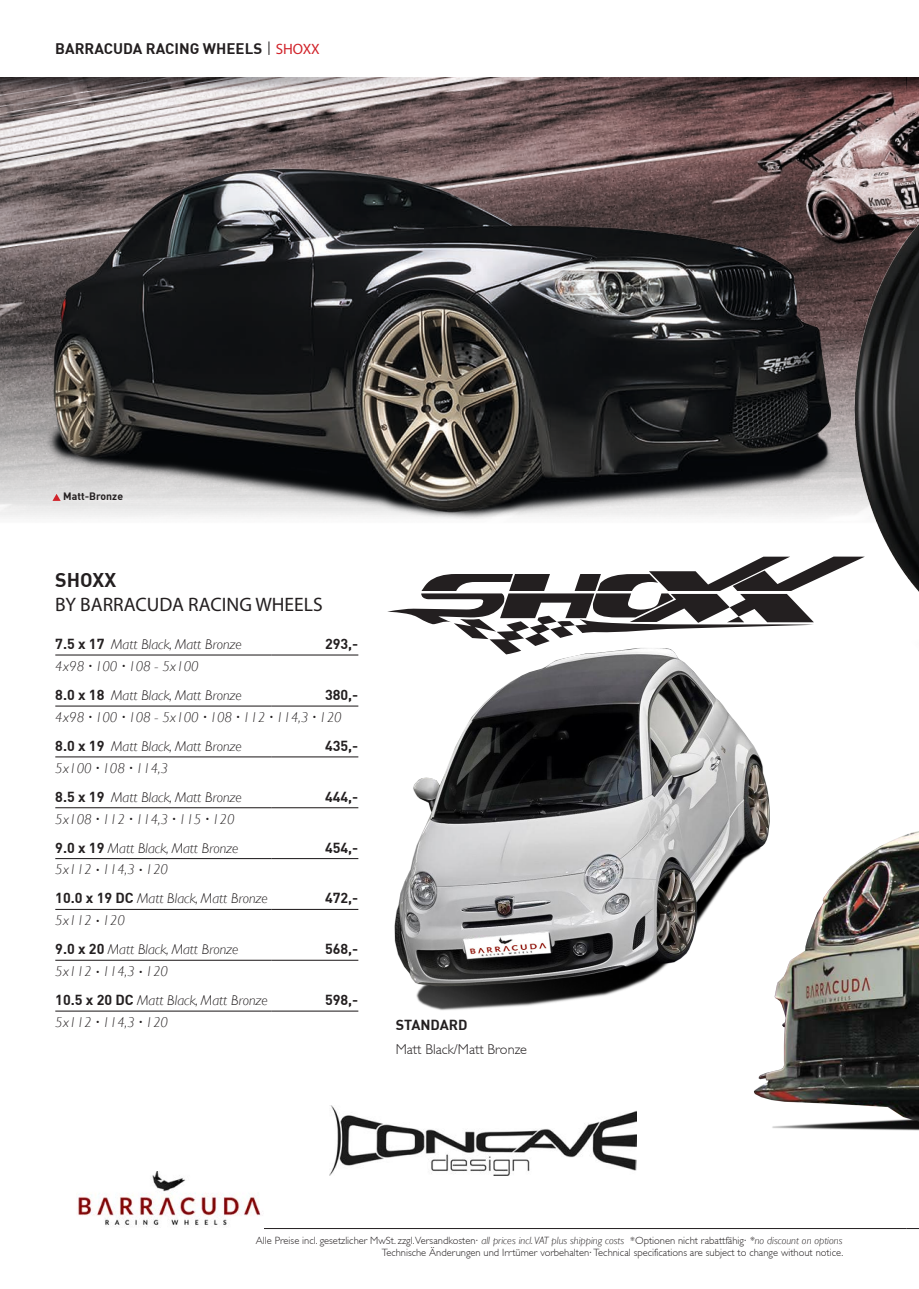
<style>
.page{position:relative;width:919px;height:1289px;background:#fff}
.page>*{position:absolute;margin:0;border:0;box-sizing:border-box;transform-origin:0 0}
.t1{font:19.5px/23.4px "Myriad Pro";color:#231f20}
.t2{font:700 15px "DIN";color:#231f20}
.t3{font:italic 300 14.25px "Gill Sans";color:#231f20}
.t4{font:700 14.25px "DIN";color:#231f20}
.t5{font:300 14.25px "Gill Sans";color:#231f20}
.t6{font:300 10.5px/12px "Gill Sans";color:#231f20;text-align:right}
.t7{font:700 10.5px "DIN";color:#231f20}
.s1{font-family:"Myriad Pro";font-weight:400;color:#d1232a}
.s2{font-family:"DIN";font-weight:700}
.s3{font-family:"DIN";font-weight:700;font-style:normal}
.s4{font-size:9px}
.s5{font-style:italic}
</style>
<div class="page">
<img style="left:0;top:77px;width:918px;height:52px">
<img style="left:254px;top:654px;width:448px;height:358px">
<hr style="left:55px;top:654px;width:216px;height:1px;background:#231f20">
<hr style="left:271px;top:654px;width:87px;height:1px;background:#231f20">
<img style="left:702px;top:681px;width:216px;height:450px">
<hr style="left:55px;top:705px;width:216px;height:1px;background:#231f20">
<hr style="left:271px;top:705px;width:87px;height:1px;background:#231f20">
<hr style="left:55px;top:756px;width:216px;height:1px;background:#231f20">
<hr style="left:271px;top:756px;width:87px;height:1px;background:#231f20">
<hr style="left:55px;top:807px;width:216px;height:1px;background:#231f20">
<hr style="left:271px;top:807px;width:87px;height:1px;background:#231f20">
<hr style="left:55px;top:858px;width:216px;height:1px;background:#231f20">
<hr style="left:271px;top:858px;width:87px;height:1px;background:#231f20">
<hr style="left:55px;top:908px;width:216px;height:1px;background:#231f20">
<hr style="left:271px;top:908px;width:87px;height:1px;background:#231f20">
<hr style="left:55px;top:959px;width:216px;height:1px;background:#231f20">
<hr style="left:271px;top:959px;width:87px;height:1px;background:#231f20">
<hr style="left:55px;top:1010px;width:216px;height:1px;background:#231f20">
<hr style="left:271px;top:1010px;width:87px;height:1px;background:#231f20">
<svg style="left:387px;top:556px;width:444px;height:98px"></svg>
<img style="left:831px;top:129px;width:87px;height:556px">
<svg style="left:906px;top:1228px;width:12px;height:1px"></svg>
<hr style="left:207px;top:1228px;width:699px;height:1px;background:#231f20">
<img style="left:0;top:121px;width:878px;height:415px">
<img style="left:330px;top:1105px;width:306px;height:70px">
<img style="left:0;top:77px;width:432px;height:17px">
<img style="left:495px;top:77px;width:423px;height:17px">
<svg style="left:268px;top:41px;width:1px;height:14px"></svg>
<img style="left:77px;top:1171px;width:186px;height:58px">
<p class="t2" style="left:55px;top:38px;width:266px">BARRACUDA RACING WHEELS <span class="s1">SHOXX</span></p>
<p class="t7" style="left:63px;top:489px;width:61px">Matt-Bronze</p>
<p class="t1" style="left:55px;top:568px;width:269px"><span class="s2">SHOXX<br></span>BY BARRACUDA RACING WHEELS</p>
<p class="t3" style="left:55px;top:636px;width:188px"><span class="s3">7.5 x 17</span> Matt Black, Matt Bronze</p>
<p class="t4" style="left:325px;top:634px;width:35px">293,-</p>
<p class="t3" style="left:55px;top:657px;width:145px">4x98 <span class="s4">•</span> 100 <span class="s4">•</span> 108 - 5x100</p>
<p class="t3" style="left:55px;top:687px;width:188px"><span class="s3">8.0 x 18</span> Matt Black, Matt Bronze</p>
<p class="t4" style="left:325px;top:685px;width:35px">380,-</p>
<p class="t3" style="left:55px;top:708px;width:288px">4x98 <span class="s4">•</span> 100 <span class="s4">•</span> 108 - 5x100 <span class="s4">•</span> 108 <span class="s4">•</span> 112 <span class="s4">•</span> 114,3 <span class="s4">•</span> 120</p>
<p class="t3" style="left:55px;top:737px;width:188px"><span class="s3">8.0 x 19</span> Matt Black, Matt Bronze</p>
<p class="t4" style="left:325px;top:736px;width:35px">435,-</p>
<p class="t3" style="left:55px;top:759px;width:114px">5x100 <span class="s4">•</span> 108 <span class="s4">•</span> 114,3</p>
<p class="t3" style="left:55px;top:788px;width:188px"><span class="s3">8.5 x 19</span> Matt Black, Matt Bronze</p>
<p class="t4" style="left:325px;top:787px;width:35px">444,-</p>
<p class="t3" style="left:55px;top:810px;width:181px">5x108 <span class="s4">•</span> 112 <span class="s4">•</span> 114,3 <span class="s4">•</span> 115 <span class="s4">•</span> 120</p>
<p class="t3" style="left:55px;top:839px;width:185px"><span class="s3">9.0 x 19</span> Matt Black, Matt Bronze</p>
<p class="t4" style="left:325px;top:838px;width:35px">454,-</p>
<p class="t3" style="left:55px;top:861px;width:114px">5x112 <span class="s4">•</span> 114,3 <span class="s4">•</span> 120</p>
<p class="t3" style="left:55px;top:890px;width:214px"><span class="s3">10.0 x 19 DC</span> Matt Black, Matt Bronze</p>
<p class="t4" style="left:325px;top:889px;width:35px">472,-</p>
<p class="t3" style="left:55px;top:912px;width:71px">5x112 <span class="s4">•</span> 120</p>
<p class="t3" style="left:55px;top:941px;width:185px"><span class="s3">9.0 x 20</span> Matt Black, Matt Bronze</p>
<p class="t4" style="left:325px;top:939px;width:35px">568,-</p>
<p class="t3" style="left:55px;top:963px;width:114px">5x112 <span class="s4">•</span> 114,3 <span class="s4">•</span> 120</p>
<p class="t3" style="left:55px;top:992px;width:214px"><span class="s3">10.5 x 20 DC</span> Matt Black, Matt Bronze</p>
<p class="t4" style="left:325px;top:990px;width:35px">598,-</p>
<p class="t3" style="left:55px;top:1013px;width:114px">5x112 <span class="s4">•</span> 114,3 <span class="s4">•</span> 120</p>
<p class="t4" style="left:395px;top:1015px;width:73px">STANDARD</p>
<p class="t5" style="left:395px;top:1040px;width:133px">Matt Black/Matt Bronze</p>
<p class="t6" style="left:256px;top:1234px;width:589px">Alle Preise incl. gesetzlicher MwSt. zzgl.Versandkosten· <span class="s5">all prices incl. VAT plus shipping costs</span> *Optionen nicht rabattfähig· <span class="s5">*no discount on options<br></span>Technische Änderungen und Irrtümer vorbehalten· Technical specifications are subject to change without notice.</p>
</div>
